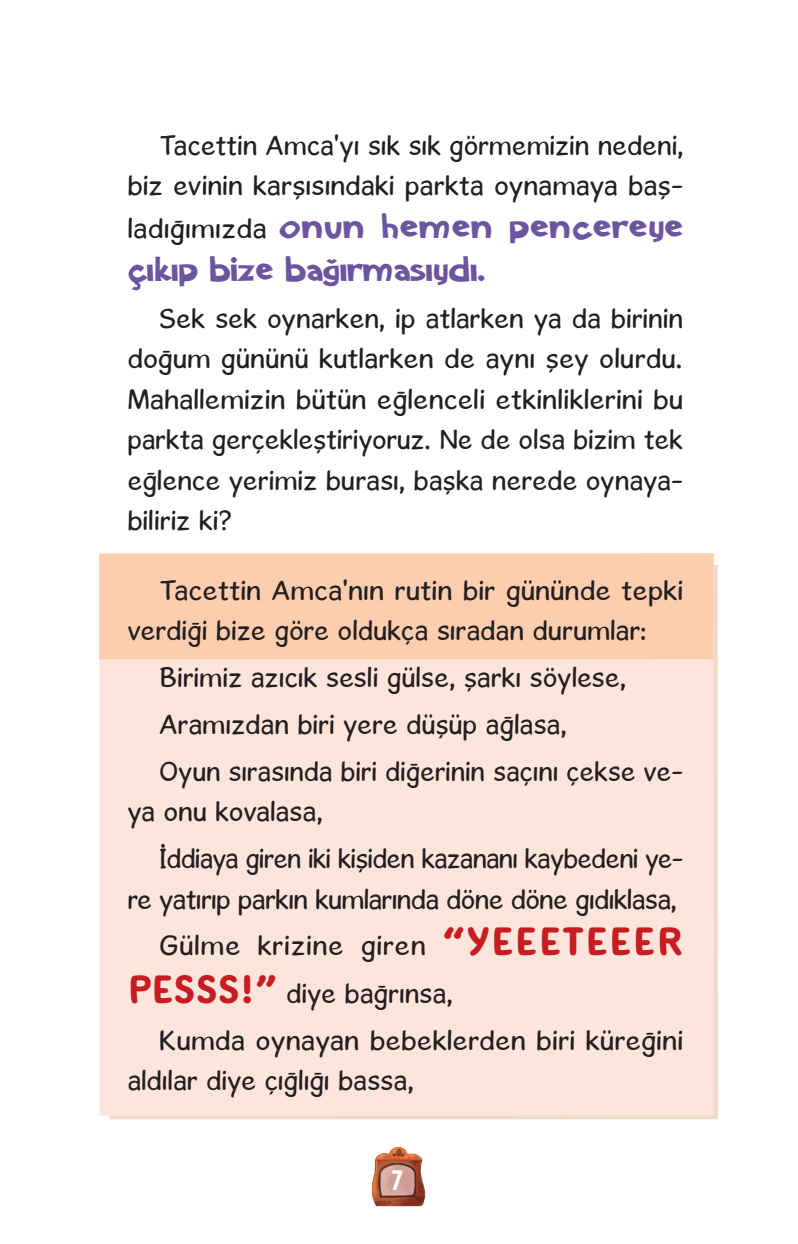
<style>
.page{position:relative;width:798px;height:1244px;background:#fff}
.page>*{position:absolute;margin:0;border:0;box-sizing:border-box;transform-origin:0 0}
.p1{font:33.75px/42.8px "Aklatanic TSO";letter-spacing:.02em;color:#6d549e}
.p1-2{font:28.12px/40.5px "Gosmick Sanstr";letter-spacing:.02em;color:#231f20}
.p1-3{font:28.12px/40.5px "Gosmick Sanstr";letter-spacing:-.005em;color:#231f20;text-align:right}
.p1-4{font:28.12px/47.2px "Gosmick Sanstr";letter-spacing:.045em;color:#231f20}
.t1{font:27px "Argone LC Bold";color:#fff}
.s1{font-family:"Gosmick Sanstr";font-size:28.12px;color:#231f20}
.s2{font-family:"Pinecone MVB";font-stretch:condensed;font-size:38.25px;color:#c61c22}
</style>
<div class="page">
<img style="left:371px;top:1147px;width:55px;height:60px">
<div style="left:99px;top:553px;width:614px;height:562px;background:#fde5db"></div>
<div style="left:99px;top:553px;width:614px;height:106px;background:#fcceaf"></div>
<p class="p1-2" style="left:128px;top:125px;width:557px;text-align:right">Tacettin Amca'yı sık sık görmemizin nedeni, biz evinin karşısındaki parkta oynamaya baş-</p>
<p class="p1" style="left:128px;top:202px;width:556px"><span class="s1">ladığımızda</span> onun hemen pencereye çıkıp bize bağırmasıydı.</p>
<p class="p1-2" style="left:128px;top:297px;width:556px;text-align:justify;text-indent:32px">Sek sek oynarken, ip atlarken ya da birinin doğum gününü kutlarken de aynı şey olurdu.<br>Mahallemizin bütün eğlenceli etkinliklerini bu parkta gerçekleştiriyoruz. Ne de olsa bizim tek eğlence yerimiz burası, başka nerede oynaya&shy;biliriz ki?</p>
<p class="p1-2" style="left:128px;top:569px;width:556px;text-indent:32px">Tacettin Amca'nın rutin bir gününde tepki verdiği bize göre oldukça sıradan durumlar:</p>
<p class="p1-2" style="left:159px;top:657px;width:467px">Birimiz azıcık sesli gülse, şarkı söylese,</p>
<p class="p1-2" style="left:159px;top:704px;width:408px">Aramızdan biri yere düşüp ağlasa,</p>
<p class="p1-2" style="left:128px;top:751px;width:556px;text-indent:32px">Oyun sırasında biri diğerinin saçını çekse ve&shy;ya onu kovalasa,</p>
<p class="p1-3" style="left:128px;top:838px;width:556px">İddiaya giren iki kişiden kazananı kaybedeni ye-<br>re yatırıp parkın kumlarında döne döne gıdıklasa,</p>
<p class="p1-4" style="left:128px;top:922px;width:556px;text-indent:32px">Gülme krizine giren <span class="s2">“YEEETEEER<br>PESSS!”</span> diye bağrınsa,</p>
<p class="p1-2" style="left:128px;top:1019px;width:556px;text-indent:32px">Kumda oynayan bebeklerden biri küreğini aldılar diye çığlığı bassa,</p>
<p class="t1" style="left:391px;top:1164px;width:13px">7</p>
</div>
